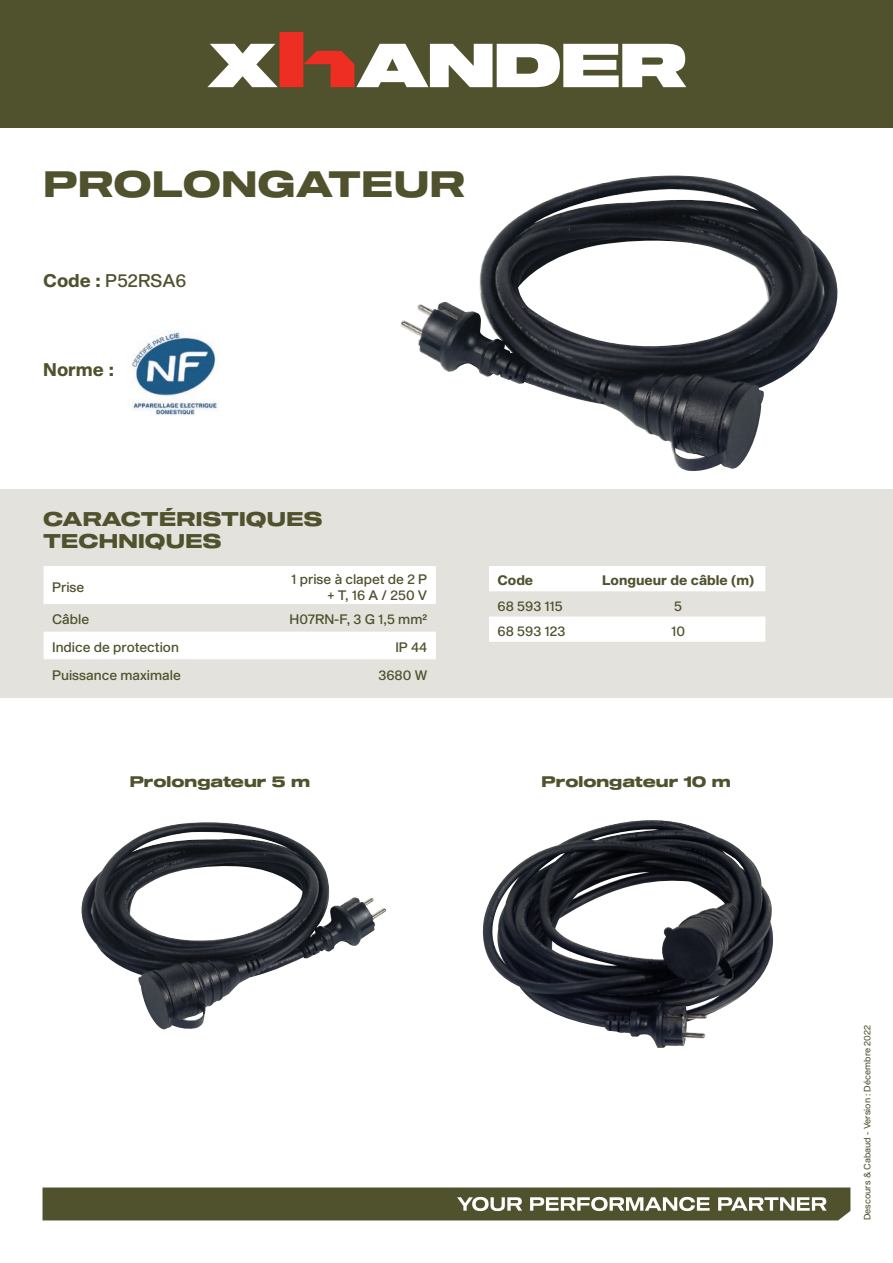
<style>
.page{position:relative;width:893px;height:1263px;background:#fff}
.page>*{position:absolute;margin:0;border:0;box-sizing:border-box;transform-origin:0 0}
.t1{font:36px "Shapiro 75 Heavy Extd";letter-spacing:.01em;color:#50512d}
.t2{font:19.5px/22.5px "Shapiro 75 Heavy Extd";letter-spacing:.01em;color:#50512d}
.t3{font:18px "Shapiro 55 Middle";color:#50512d}
.t4{font:800 18px "Shapiro 75";color:#50512d}
.t5{font:15px "Shapiro 75 Heavy Extd";color:#50512d}
.t6{font:13.5px/24.8px "Shapiro 55 Middle";color:#50512d;text-align:right}
.t7{font:800 13.5px "Shapiro 75";color:#50512d}
.t8{font:9px "Shapiro 45 Welter";color:#50512d}
.s1{font-family:"Shapiro 75";font-weight:800}
</style>
<div class="page">
<svg style="left:43px;top:1187px;width:807px;height:33px;background:#636444"></svg>
<div style="left:0;top:0;width:893px;height:128px;background:#50512d"></div>
<svg style="left:207px;top:32px;width:479px;height:55px"></svg>
<img style="left:131px;top:330px;width:88px;height:85px">
<img style="left:401px;top:176px;width:437px;height:296px">
<img style="left:482px;top:820px;width:292px;height:228px">
<img style="left:81px;top:822px;width:305px;height:208px">
<div style="left:0;top:489px;width:893px;height:209px;background:#e3e2dc"></div>
<svg style="left:489px;top:566px;width:276px;height:76px"></svg>
<svg style="left:44px;top:566px;width:392px;height:93px"></svg>
<h1 class="t1" style="left:43px;top:159px;width:423px">PROLONGATEUR</h1>
<h3 class="t3" style="left:43px;top:267px;width:145px"><span class="s1">Code</span> P<span class="s1">:</span> 52RSA6</h3>
<h3 class="t4" style="left:43px;top:357px;width:72px">Norme :</h3>
<h2 class="t2" style="left:43px;top:508px;width:281px">CARACTÉRISTIQUES<br>TECHNIQUES</h2>
<p class="t6" style="left:291px;top:567px;width:137px">1 prise à clapet de P2</p>
<p class="t6" style="left:52px;top:575px;width:34px">Prise</p>
<p class="t6" style="left:290px;top:583px;width:139px">,T+ 16 A / 250 V<br>H07RN G3,F- 1,5 mm²</p>
<p class="t6" style="left:52px;top:608px;width:39px">Câble</p>
<p class="t6" style="left:52px;top:635px;width:128px">Indice de protection</p>
<p class="t6" style="left:52px;top:663px;width:130px">Puissance maximale</p>
<p class="t5" style="left:130px;top:771px;width:182px">Prolongateur 5 m</p>
<p class="t6" style="left:395px;top:635px;width:33px">IP 44</p>
<p class="t6" style="left:378px;top:663px;width:51px">3680 W</p>
<p class="t7" style="left:497px;top:571px;width:37px">Code</p>
<p class="t7" style="left:602px;top:571px;width:154px">Longueur de câble (m(</p>
<p class="t6" style="left:497px;top:594px;width:67px">68 593 115</p>
<p class="t6" style="left:674px;top:594px;width:9px">5</p>
<p class="t6" style="left:497px;top:619px;width:69px">68 593 123</p>
<p class="t6" style="left:671px;top:619px;width:15px">10</p>
<p class="t5" style="left:542px;top:771px;width:191px">Prolongateur 10 m</p>
<p class="t8" style="left:861px;top:1220px;width:197px;rotate:-90deg">Descours &amp; Cabaud - Version : Décembre 2022</p>
</div>
